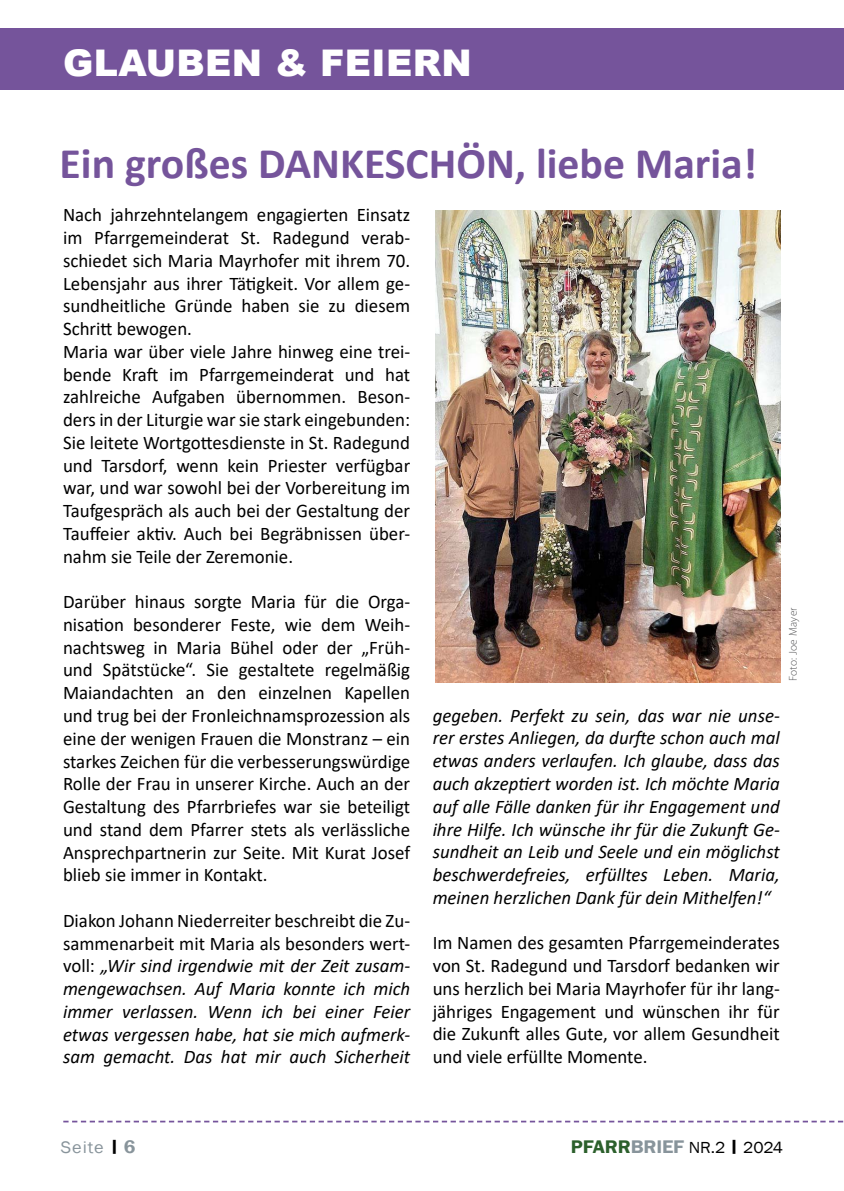
<style>
.page{position:relative;width:844px;height:1191px;background:#fff}
.page>*{position:absolute;margin:0;border:0;box-sizing:border-box;transform-origin:0 0}
.t1{font:700 43.75px "Calibri";color:#75549b}
.t2{font:900 36.75px "Arial";letter-spacing:.01em;color:#fff}
.t3{font:19.25px/22.8px "Calibri";color:#000;text-align:justify}
.t4{font:italic 19.25px/22.8px "Calibri";color:#000;text-align:justify}
.t5{font:17.15px "Franklin Gothic";letter-spacing:.05em;color:#88949b;scale:1.06 1}
.t6{font:16.45px "Franklin Gothic";letter-spacing:-.01em;color:#000;scale:1.06 1}
.t7{font:300 11.38px "Myriad Pro";letter-spacing:.02em;color:#58585a}
.s1{font-style:normal}
.s2{font-weight:600;font-size:16.62px;color:#000}
.s3{font-weight:600;font-size:18.72px}
.s4{font-weight:600;font-size:18.72px;color:#2c602c}
.s5{font-weight:600;font-size:18.72px;color:#88949b}
.s6{font-weight:600;font-size:16.62px}
</style>
<div class="page">
<svg style="left:63px;top:1120px;width:780px;height:2px"></svg>
<div style="left:0;top:28px;width:843px;height:61px;background:#75549b"></div>
<img style="left:435px;top:211px;width:345px;height:471px">
<h2 class="t2" style="left:63px;top:40px;width:410px">GLAUBEN &amp; FEIERN</h2>
<h1 class="t1" style="left:60px;top:132px;width:699px">Ein großes DANKESCHÖN, liebe Maria!</h1>
<p class="t3" style="left:63px;top:203px;width:348px;text-align:left">Nach jahrzehntelangem engagierten Einsatz im Pfarrgemeinderat St. Radegund verab&shy;schiedet sich Maria Mayrhofer mit ihrem 70.<br>Lebensjahr aus ihrer Tätigkeit. Vor allem ge&shy;sundheitliche Gründe haben sie zu diesem Schritt bewogen.<br>Maria war über viele Jahre hinweg eine trei&shy;bende Kraft im Pfarrgemeinderat und hat zahlreiche Aufgaben übernommen. Beson&shy;ders in der Liturgie war sie stark eingebunden:<br>Sie leitete Wortgottesdienste in St. Radegund und Tarsdorf, wenn kein Priester verfügbar war, und war sowohl bei der Vorbereitung im Taufgespräch als auch bei der Gestaltung der Tauffeier aktiv. Auch bei Begräbnissen über&shy;nahm sie Teile der Zeremonie.</p>
<p class="t3" style="left:63px;top:590px;width:348px">Darüber hinaus sorgte Maria für die Orga&shy;nisation besonderer Feste, wie dem Weih&shy;nachtsweg in Maria Bühel oder der „Früh&shy;und Spätstücke“. Sie gestaltete regelmäßig Maiandachten an den einzelnen Kapellen und trug bei der Fronleichnamsprozession als eine der wenigen Frauen die Monstranz – ein starkes Zeichen für die verbesserungswürdige Rolle der Frau in unserer Kirche. Auch an der Gestaltung des Pfarrbriefes war sie beteiligt und stand dem Pfarrer stets als verlässliche Ansprechpartnerin zur Seite. Mit Kurat Josef blieb sie immer in Kontakt.</p>
<p class="t4" style="left:63px;top:908px;width:348px"><span class="s1">Diakon Johann Niederreiter beschreibt die Zu&shy;sammenarbeit mit Maria als besonders wert&shy;voll:</span> „Wir sind irgendwie mit der Zeit zusam&shy;mengewachsen. Auf Maria konnte ich mich immer verlassen. Wenn ich bei einer Feier etwas vergessen habe, hat sie mich aufmerk&shy;sam gemacht. Das hat mir auch Sicherheit</p>
<p class="t4" style="left:432px;top:703px;width:349px">gegeben. Perfekt zu sein, das war nie unse&shy;rer erstes Anliegen, da durfte schon auch mal etwas anders verlaufen. Ich glaube, dass das auch akzeptiert worden ist. Ich möchte Maria auf alle Fälle danken für ihr Engagement und ihre Hilfe. Ich wünsche ihr für die Zukunft Ge&shy;sundheit an Leib und Seele und ein möglichst beschwerdefreies, erfülltes Leben. Maria, meinen herzlichen Dank für dein Mithelfen!“</p>
<p class="t3" style="left:432px;top:931px;width:348px">Im Namen des gesamten Pfarrgemeinderates von St. Radegund und Tarsdorf bedanken wir uns herzlich bei Maria Mayrhofer für ihr lang&shy;jähriges Engagement und wünschen ihr für die Zukunft alles Gute, vor allem Gesundheit und viele erfüllte Momente.</p>
<p class="t7" style="left:785px;top:681px;width:75px;rotate:-90deg">Foto: Joe Mayer</p>
<p class="t5" style="left:61px;top:1136px;width:72px">Seite <span class="s2">|</span> <span class="s3">6</span></p>
<p class="t6" style="left:570px;top:1137px;width:201px"><span class="s4">PFARR</span><span class="s5">BRIEF</span> NR.2 <span class="s6">|</span> 2024</p>
</div>
